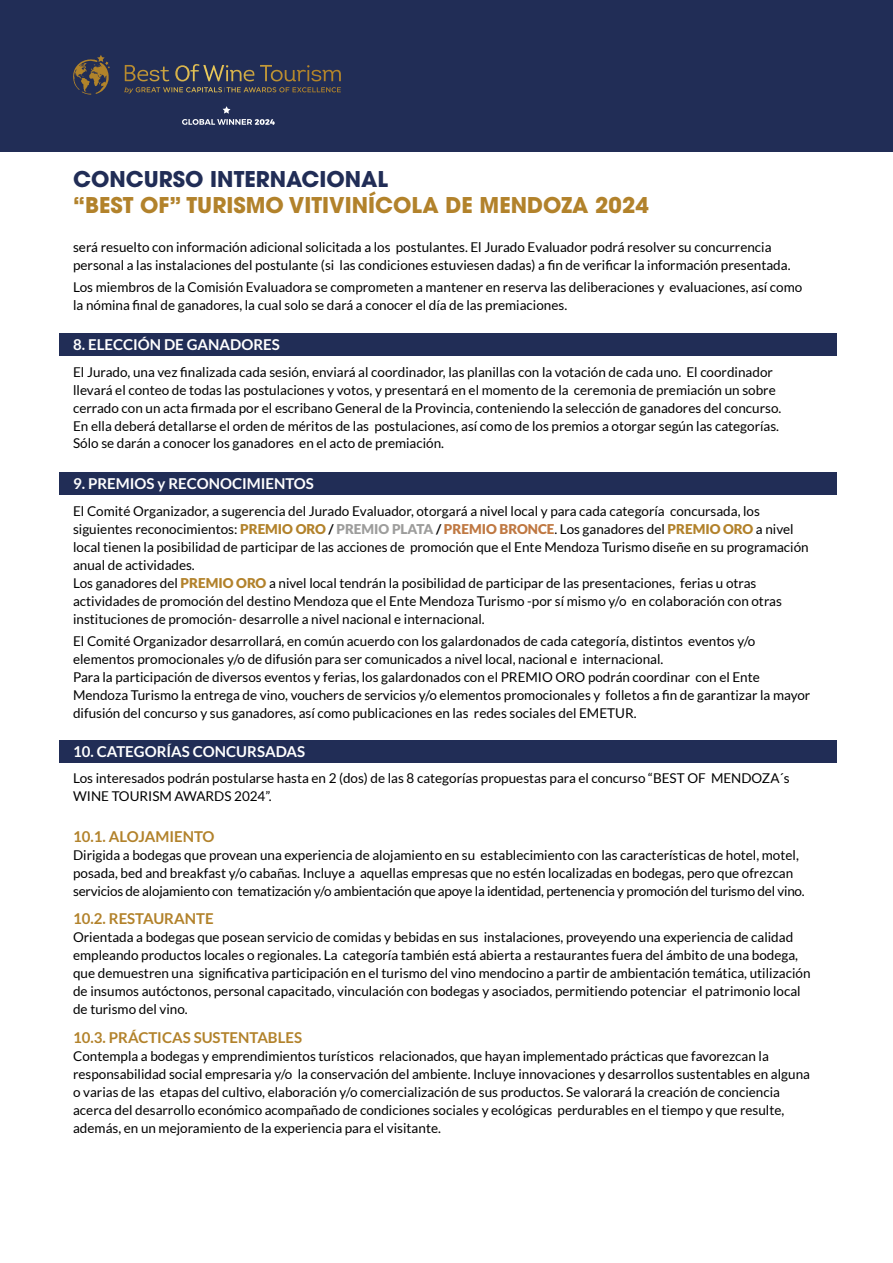
<style>
.page{position:relative;width:893px;height:1263px;background:#fff}
.page>*{position:absolute;margin:0;border:0;box-sizing:border-box;transform-origin:0 0}
.t1{font:700 21.6px "ITC Avant Garde Pro";color:#b2822b}
.t2{font:700 21.6px "ITC Avant Garde Pro";color:#212d56}
.t3{font:700 15px "Lato";color:#fff}
.t4{font:700 15px "Lato";color:#b2822b}
.t5{font:13.5px/18px "Lato";color:#000}
.s1{font-weight:900;color:#b2822b}
.s2{font-weight:700}
.s3{font-weight:900;color:#9d9d9c}
.s4{font-weight:900;color:#bf7842}
</style>
<div class="page">
<div style="left:0;top:0;width:893px;height:151px;background:#212d56"></div>
<div style="left:59px;top:333px;width:777px;height:22px;background:#212d56"></div>
<div style="left:59px;top:472px;width:777px;height:23px;background:#212d56"></div>
<div style="left:59px;top:740px;width:777px;height:22px;background:#212d56"></div>
<svg style="left:73px;top:55px;width:32px;height:35px"></svg>
<svg style="left:182px;top:106px;width:93px;height:19px"></svg>
<h1 class="t2" style="left:73px;top:165px;width:316px">CONCURSO INTERNACIONAL</h1>
<h1 class="t1" style="left:73px;top:190px;width:577px">“BEST OF” TURISMO VITIVINÍCOLA DE MENDOZA 2024</h1>
<p class="t5" style="left:73px;top:238px;width:719px">será resuelto con información adicional solicitada a los postulantes. El Jurado Evaluador podrá resolver su concurrencia personal a las instalaciones del postulante (si las condiciones estuviesen dadas) a fin de verificar la información presentada.</p>
<p class="t5" style="left:73px;top:278px;width:731px">Los miembros de la Comisión Evaluadora se comprometen a mantener en reserva las deliberaciones y evaluaciones, así como la nómina final de ganadores, la cual solo se dará a conocer el día de las premiaciones.</p>
<p class="t3" style="left:73px;top:336px;width:208px">8. ELECCIÓN DE GANADORES</p>
<p class="t5" style="left:73px;top:362px;width:710px">El Jurado, una vez finalizada cada sesión, enviará al coordinador, las planillas con la votación de cada uno. El coordinador llevará el conteo de todas las postulaciones y votos, y presentará en el momento de la ceremonia de premiación un sobre cerrado con un acta firmada por el escribano General de la Provincia, conteniendo la selección de ganadores del concurso.<br>En ella deberá detallarse el orden de méritos de las postulaciones, así como de los premios a otorgar según las categorías.<br>Sólo se darán a conocer los ganadores en el acto de premiación.</p>
<p class="t3" style="left:73px;top:475px;width:242px">9. PREMIOS y RECONOCIMIENTOS</p>
<p class="t5" style="left:73px;top:502px;width:737px">El Comité Organizador, a sugerencia del Jurado Evaluador, otorgará a nivel local y para cada categoría concursada, los siguientes reconocimientos: <span class="s1">PREMIO ORO</span> <span class="s2">/</span> <span class="s3">PREMIO PLATA</span> <span class="s2">/</span> <span class="s4">PREMIO BRONCE</span>. Los ganadores del <span class="s1">PREMIO ORO</span> a nivel local tienen la posibilidad de participar de las acciones de promoción que el Ente Mendoza Turismo diseñe en su programación anual de actividades.<br>Los ganadores del <span class="s1">PREMIO ORO</span> a nivel local tendrán la posibilidad de participar de las presentaciones, ferias u otras actividades de promoción del destino Mendoza que el Ente Mendoza Turismo -por sí mismo y/o en colaboración con otras instituciones de promoción- desarrolle a nivel nacional e internacional.</p>
<p class="t5" style="left:73px;top:632px;width:739px">El Comité Organizador desarrollará, en común acuerdo con los galardonados de cada categoría, distintos eventos y/o elementos promocionales y/o de difusión para ser comunicados a nivel local, nacional e internacional.<br>Para la participación de diversos eventos y ferias, los galardonados con el PREMIO ORO podrán coordinar con el Ente Mendoza Turismo la entrega de vino, vouchers de servicios y/o elementos promocionales y folletos a fin de garantizar la mayor difusión del concurso y sus ganadores, así como publicaciones en las redes sociales del EMETUR.</p>
<p class="t3" style="left:73px;top:743px;width:234px">10. CATEGORÍAS CONCURSADAS</p>
<p class="t5" style="left:73px;top:769px;width:718px">Los interesados podrán postularse hasta en 2 (dos) de las 8 categorías propuestas para el concurso “BEST OF MENDOZA´s<br>WINE TOURISM AWARDS 2024”.</p>
<p class="t4" style="left:73px;top:828px;width:143px">10.1. ALOJAMIENTO</p>
<p class="t5" style="left:73px;top:846px;width:733px">Dirigida a bodegas que provean una experiencia de alojamiento en su establecimiento con las características de hotel, motel, posada, bed and breakfast y/o cabañas. Incluye a aquellas empresas que no estén localizadas en bodegas, pero que ofrezcan servicios de alojamiento con tematización y/o ambientación que apoye la identidad, pertenencia y promoción del turismo del vino.</p>
<p class="t4" style="left:73px;top:910px;width:142px">10.2. RESTAURANTE</p>
<p class="t5" style="left:73px;top:928px;width:739px">Orientada a bodegas que posean servicio de comidas y bebidas en sus instalaciones, proveyendo una experiencia de calidad empleando productos locales o regionales. La categoría también está abierta a restaurantes fuera del ámbito de una bodega, que demuestren una significativa participación en el turismo del vino mendocino a partir de ambientación temática, utilización de insumos autóctonos, personal capacitado, vinculación con bodegas y asociados, permitiendo potenciar el patrimonio local de turismo del vino.</p>
<p class="t4" style="left:73px;top:1029px;width:231px">10.3. PRÁCTICAS SUSTENTABLES</p>
<p class="t5" style="left:73px;top:1047px;width:738px">Contempla a bodegas y emprendimientos turísticos relacionados, que hayan implementado prácticas que favorezcan la responsabilidad social empresaria y/o la conservación del ambiente. Incluye innovaciones y desarrollos sustentables en alguna o varias de las etapas del cultivo, elaboración y/o comercialización de sus productos. Se valorará la creación de conciencia acerca del desarrollo económico acompañado de condiciones sociales y ecológicas perdurables en el tiempo y que resulte, además, en un mejoramiento de la experiencia para el visitante.</p>
</div>
